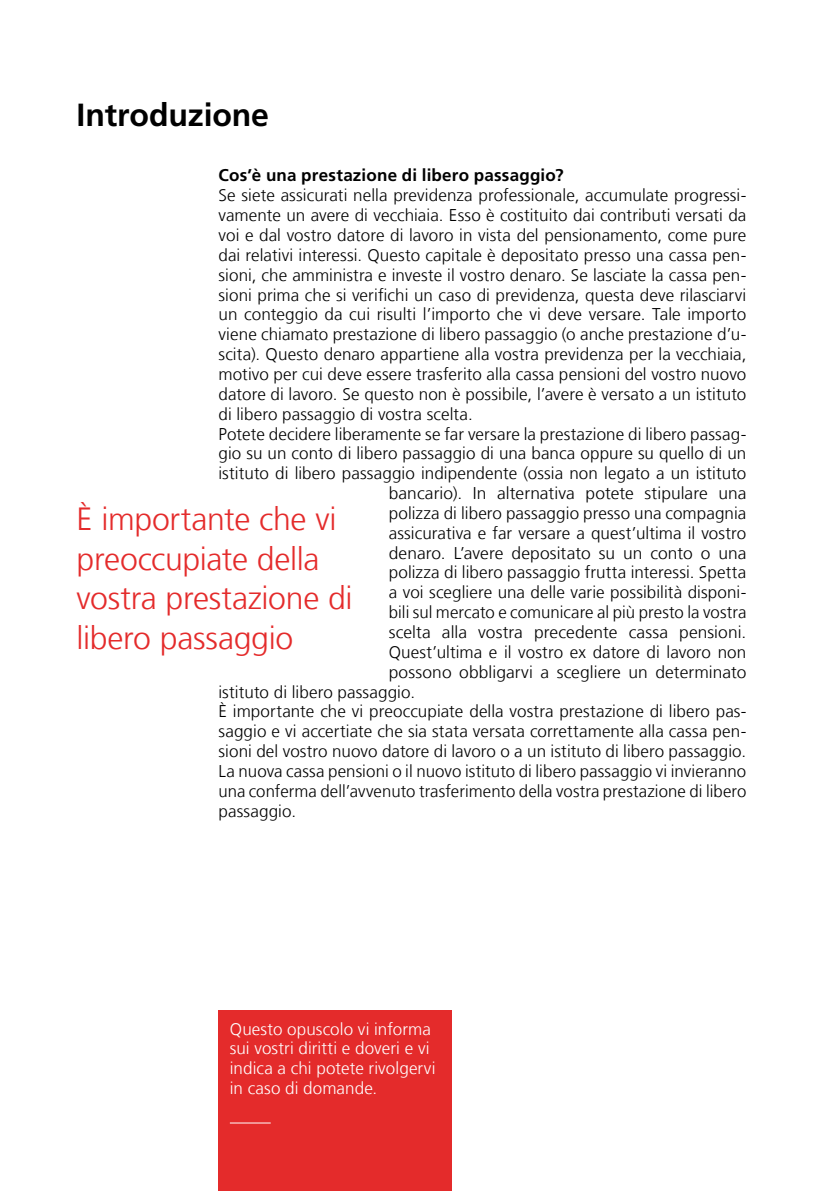
<style>
.page{position:relative;width:823px;height:1191px;background:#fff}
.page>*{position:absolute;margin:0;border:0;box-sizing:border-box;transform-origin:0 0}
.t1{font:300 32px/39.6px "Frutiger LT Com";letter-spacing:-.01em;color:#e42b2b}
.t2{font:700 32px "Frutiger LT Com";letter-spacing:-.005em;color:#000}
.t3{font:300 17px "Frutiger LT Com";letter-spacing:.005em;color:#000}
.t4{font:300 17px/19.8px "Frutiger LT Com";letter-spacing:.005em;color:#fff}
.t5{font:700 17px "Frutiger LT Com";letter-spacing:.01em;color:#000}
</style>
<div class="page">
<div style="left:218px;top:1010px;width:234px;height:181px;background:#e42b2b"></div>
<hr style="left:230px;top:1122px;width:40px;height:1px;background:#fff">
<h1 class="t2" style="left:77px;top:96px;width:194px">Introduzione</h1>
<p class="t5" style="left:218px;top:166px;width:346px">Cos’è una prestazione di libero passaggio?</p>
<p class="t3" style="left:218px;top:185px;width:529px">Se siete assicurati nella previdenza professionale, accumulate progressi-</p>
<p class="t3" style="left:218px;top:205px;width:529px">vamente un avere di vecchiaia. Esso è costituito dai contributi versati da</p>
<p class="t3" style="left:218px;top:225px;width:529px">voi e dal vostro datore di lavoro in vista del pensionamento, come pure</p>
<p class="t3" style="left:218px;top:245px;width:529px">dai relativi interessi. Questo capitale è depositato presso una cassa pen-</p>
<p class="t3" style="left:218px;top:265px;width:529px">sioni, che amministra e investe il vostro denaro. Se lasciate la cassa pen-</p>
<p class="t3" style="left:218px;top:285px;width:529px">sioni prima che si verifichi un caso di previdenza, questa deve rilasciarvi</p>
<p class="t3" style="left:218px;top:305px;width:529px">un conteggio da cui risulti l’importo che vi deve versare. Tale importo</p>
<p class="t3" style="left:218px;top:324px;width:529px">viene chiamato prestazione di libero passaggio (o anche prestazione d’u-</p>
<p class="t3" style="left:218px;top:344px;width:529px">scita). Questo denaro appartiene alla vostra previdenza per la vecchiaia,</p>
<p class="t3" style="left:218px;top:364px;width:529px">motivo per cui deve essere trasferito alla cassa pensioni del vostro nuovo</p>
<p class="t3" style="left:218px;top:384px;width:529px">datore di lavoro. Se questo non è possibile, l’avere è versato a un istituto</p>
<p class="t3" style="left:218px;top:404px;width:255px">di libero passaggio di vostra scelta.</p>
<p class="t3" style="left:218px;top:424px;width:529px">Potete decidere liberamente se far versare la prestazione di libero passag-</p>
<p class="t3" style="left:218px;top:443px;width:529px">gio su un conto di libero passaggio di una banca oppure su quello di un</p>
<p class="t3" style="left:218px;top:463px;width:529px">istituto di libero passaggio indipendente (ossia non legato a un istituto</p>
<p class="t3" style="left:388px;top:483px;width:359px">bancario). In alternativa potete stipulare una</p>
<p class="t3" style="left:388px;top:503px;width:359px">polizza di libero passaggio presso una compagnia</p>
<p class="t3" style="left:388px;top:523px;width:359px">assicurativa e far versare a quest’ultima il vostro</p>
<p class="t3" style="left:388px;top:543px;width:359px">denaro. L’avere depositato su un conto o una</p>
<p class="t3" style="left:388px;top:563px;width:359px">polizza di libero passaggio frutta interessi. Spetta</p>
<p class="t3" style="left:388px;top:582px;width:359px">a voi scegliere una delle varie possibilità disponi-</p>
<p class="t3" style="left:388px;top:602px;width:359px">bili sul mercato e comunicare al più presto la vostra</p>
<p class="t3" style="left:388px;top:622px;width:359px">scelta alla vostra precedente cassa pensioni.</p>
<p class="t3" style="left:388px;top:642px;width:359px">Quest’ultima e il vostro ex datore di lavoro non</p>
<p class="t3" style="left:388px;top:662px;width:359px">possono obbligarvi a scegliere un determinato</p>
<p class="t3" style="left:218px;top:682px;width:198px">istituto di libero passaggio.</p>
<p class="t3" style="left:218px;top:701px;width:529px">È importante che vi preoccupiate della vostra prestazione di libero pas-</p>
<p class="t3" style="left:218px;top:721px;width:529px">saggio e vi accertiate che sia stata versata correttamente alla cassa pen-</p>
<p class="t3" style="left:218px;top:741px;width:529px">sioni del vostro nuovo datore di lavoro o a un istituto di libero passaggio.</p>
<p class="t3" style="left:218px;top:761px;width:529px">La nuova cassa pensioni o il nuovo istituto di libero passaggio vi invieranno</p>
<p class="t3" style="left:218px;top:781px;width:529px">una conferma dell’avvenuto trasferimento della vostra prestazione di libero</p>
<p class="t3" style="left:218px;top:801px;width:79px">passaggio.</p>
<h1 class="t1" style="left:77px;top:499px;width:277px">È importante che vi preoccupiate della vostra prestazione di libero passaggio</h1>
<p class="t4" style="left:230px;top:1019px;width:207px">Questo opuscolo vi informa sui vostri diritti e doveri e vi indica a chi potete rivolgervi in caso di domande.</p>
</div>
